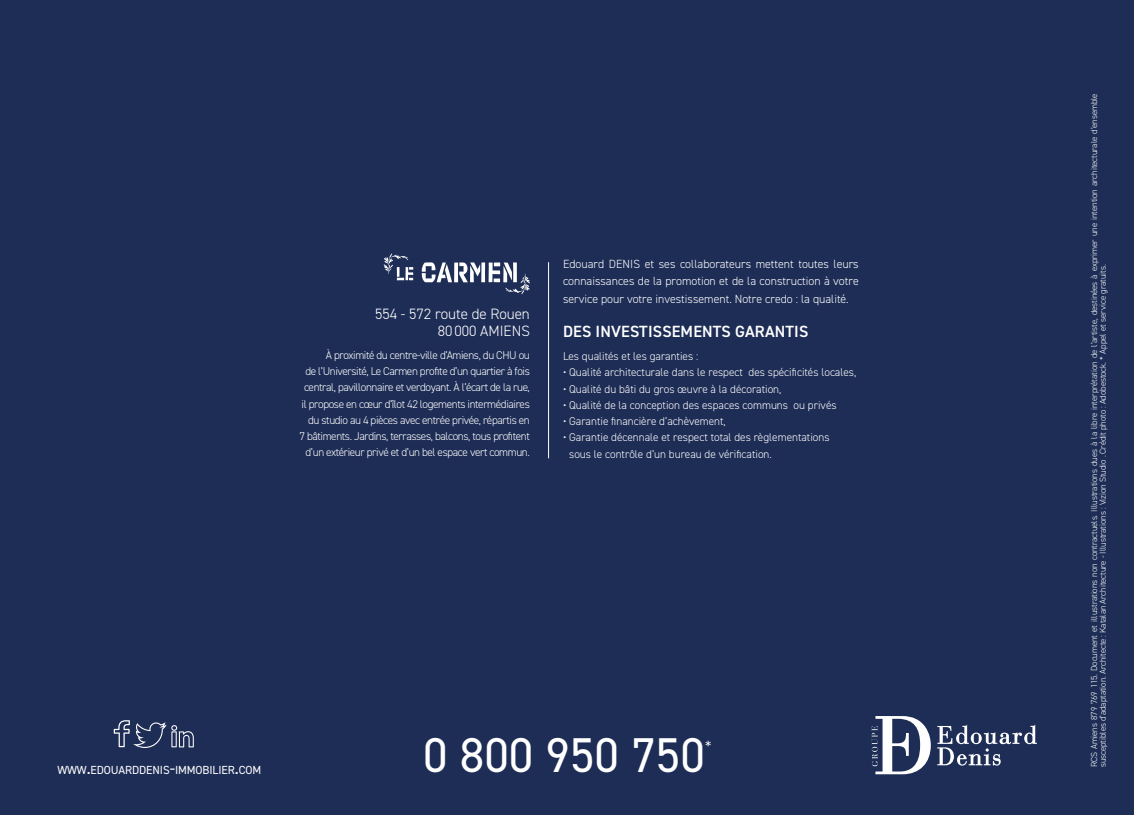
<style>
.page{position:relative;width:1134px;height:815px;background:#1e2d56}
.page>*{position:absolute;margin:0;border:0;box-sizing:border-box;transform-origin:0 0}
.t1{font:49px "DIN2014";color:#fff}
.t2{font:300 16.5px "DIN2014";color:#fff}
.t3{font:600 16.25px "DIN2014";letter-spacing:.01em;color:#fff}
.t4{font:300 15px/16.9px "DIN2014";color:#fff;text-align:right}
.t5{font:300 11.88px/17.5px "DIN2014";color:#fff;text-align:justify}
.t6{font:11.75px "DIN2014";letter-spacing:-.005em;color:#fff}
.t7{font:300 11.25px/16.2px "DIN2014";letter-spacing:-.035em;color:#fff;text-align:right}
.t8{font:300 11.25px/16.2px "DIN2014";color:#fff}
.t9{font:300 8.75px/8.8px "DIN2014";letter-spacing:-.01em;color:#fff}
.s1{font-size:16.75px}
</style>
<div class="page">
<hr style="left:548px;top:262px;width:1px;height:196px;background:#fff">
<svg style="left:422px;top:262px;width:108px;height:33px"></svg>
<svg style="left:383px;top:253px;width:30px;height:27px"></svg>
<svg style="left:937px;top:725px;width:100px;height:41px"></svg>
<svg style="left:872px;top:716px;width:59px;height:58px"></svg>
<svg style="left:114px;top:720px;width:80px;height:28px"></svg>
<h3 class="t4" style="left:375px;top:306px;width:156px">554 - 572 route de Rouen<br>80 000 AMIENS</h3>
<p class="t7" style="left:299px;top:347px;width:232px">À proximité du centre-ville d’Amiens, du CHU ou<br>de l’Université, Le Carmen profite d’un quartier à fois central, pavillonnaire et verdoyant. À l’écart de la rue, il propose en cœur d’îlot 42 logements intermédiaires du studio au 4 pièces avec entrée privée, répartis en<br>7 bâtiments. Jardins, terrasses, balcons, tous profitent d’un extérieur privé et d’un bel espace vert commun.</p>
<p class="t5" style="left:563px;top:255px;width:297px">Edouard DENIS et ses collaborateurs mettent toutes leurs connaissances de la promotion et de la construction à votre service pour votre investissement. Notre credo : la qualité.</p>
<h3 class="t3" style="left:563px;top:321px;width:247px">DES INVESTISSEMENTS GARANTIS</h3>
<p class="t8" style="left:563px;top:348px;width:137px">Les qualités et les garanties :</p>
<p class="t8" style="left:563px;top:365px;width:295px">• Qualité architecturale dans le respect des spécificités locales,</p>
<p class="t8" style="left:563px;top:381px;width:220px">• Qualité du bâti du gros œuvre à la décoration,</p>
<p class="t8" style="left:563px;top:397px;width:275px">• Qualité de la conception des espaces communs ou privés</p>
<p class="t8" style="left:563px;top:413px;width:164px">• Garantie financière d’achèvement,</p>
<p class="t8" style="left:569px;top:429px;width:262px;text-indent:-6px">• Garantie décennale et respect total des règlementations sous le contrôle d’un bureau de vérification.</p>
<p class="t6" style="left:57px;top:763px;width:205px">WWW<span class="s1">.</span>EDOUARDDENIS<span class="s1">-</span>IMMOBILIER<span class="s1">.</span>COM</p>
<h1 class="t1" style="left:423px;top:724px;width:283px">0 800 950 750</h1>
<h2 class="t2" style="left:705px;top:736px;width:9px">*</h2>
<p class="t9" style="left:1090px;top:767px;width:676px;rotate:-90deg">RCS Amiens 879 769 115. Document et illustrations non contractuels. Illustrations dues à la libre interprétation de l’artiste, destinées à exprimer une intention architecturale d’ensemble susceptibles d’adaptation. Architecte : Katalan Architecture - Illustrations : Vizion Studio . Crédit photo : Adobestock. * Appel et service gratuits.</p>
</div>
